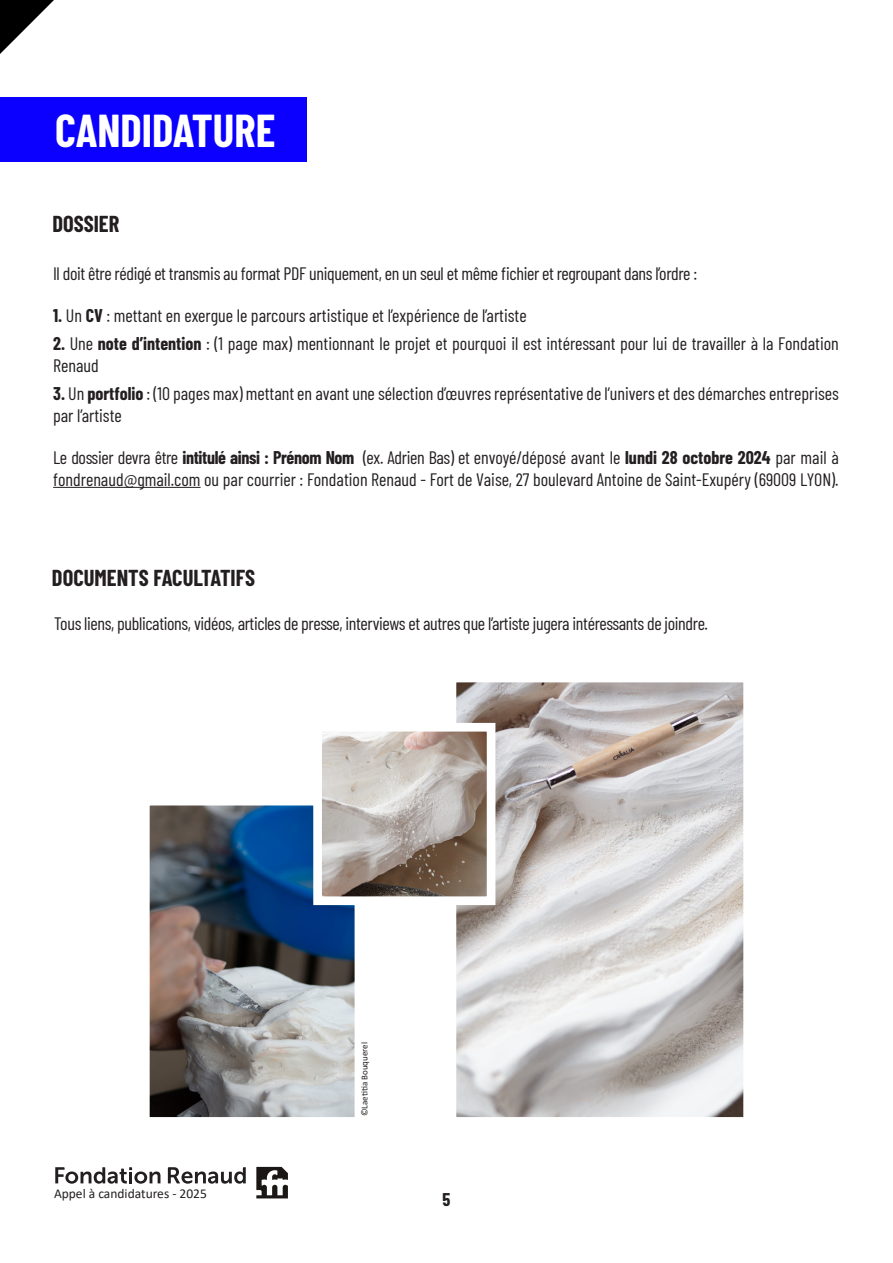
<style>
.page{position:relative;width:893px;height:1263px;background:#fff}
.page>*{position:absolute;margin:0;border:0;box-sizing:border-box;transform-origin:0 0}
.t1{font:700 45px "Barlow Condensed";color:#fff}
.t2{font:700 22.5px "Barlow Condensed";color:#231f20}
.t3{font:18px/21.6px "Barlow Condensed";color:#231f20}
.t4{font:18px "Barlow Condensed";letter-spacing:-.02em;color:#231f20}
.t5{font:700 18px "Barlow Condensed";color:#231f20}
.t6{font:13.5px "Calibri";color:#231f20}
.t7{font:9px "Calibri";color:#231f20}
.s1{font-weight:700}
</style>
<div class="page">
<svg style="left:0;top:0;width:54px;height:54px"></svg>
<hr style="left:53px;top:487px;width:148px;height:1px;background:#231f20">
<div style="left:0;top:98px;width:306px;height:64px;background:#0b00ff"></div>
<img style="left:458px;top:684px;width:284px;height:432px">
<div style="left:448px;top:674px;width:304px;height:452px;border:9px solid #fff"></div>
<img style="left:151px;top:807px;width:202px;height:309px">
<div style="left:141px;top:797px;width:222px;height:329px;border:9px solid #fff"></div>
<img style="left:323px;top:733px;width:162px;height:162px">
<div style="left:313px;top:723px;width:182px;height:182px;border:9px solid #fff"></div>
<svg style="left:256px;top:1167px;width:32px;height:31px"></svg>
<svg style="left:168px;top:1167px;width:78px;height:17px"></svg>
<svg style="left:55px;top:1167px;width:105px;height:17px"></svg>
<h1 class="t1" style="left:55px;top:99px;width:222px">CANDIDATURE</h1>
<p class="t2" style="left:52px;top:208px;width:68px">DOSSIER</p>
<p class="t4" style="left:53px;top:260px;width:646px">Il doit être rédigé et transmis au format PDF uniquement, en un seul et même fichier et regroupant dans l’ordre :</p>
<p class="t3" style="left:53px;top:303px;width:475px"><span class="s1">1.</span> Un <span class="s1">CV</span> : mettant en exergue le parcours artistique et l’expérience de l’artiste</p>
<p class="t3" style="left:53px;top:331px;width:787px"><span class="s1">2.</span> Une <span class="s1">note d’intention</span> : (1 page max) mentionnant le projet et pourquoi il est intéressant pour lui de travailler à la Fondation<br>Renaud</p>
<p class="t3" style="left:53px;top:382px;width:787px"><span class="s1">3.</span> Un <span class="s1">portfolio</span> : (10 pages max) mettant en avant une sélection d’œuvres représentative de l’univers et des démarches entreprises par l’artiste</p>
<p class="t3" style="left:53px;top:446px;width:787px">Le dossier devra être <span class="s1">intitulé ainsi : Prénom Nom</span> (ex. Adrien Bas) et envoyé/déposé avant le <span class="s1">lundi 28 octobre 2024</span> par mail à fondrenaud@gmail.com ou par courrier : Fondation Renaud - Fort de Vaise, 27 boulevard Antoine de Saint-Exupéry (69009 LYON).</p>
<p class="t2" style="left:52px;top:562px;width:205px">DOCUMENTS FACULTATIFS</p>
<p class="t4" style="left:54px;top:610px;width:655px">Tous liens, publications, vidéos, articles de presse, interviews et autres que l’artiste jugera intéressants de joindre.</p>
<p class="t6" style="left:54px;top:1184px;width:154px">Appel à candidatures - 2025</p>
<p class="t7" style="left:358px;top:1116px;width:76px;rotate:-90deg">©Laetitia Bouquerel</p>
<p class="t5" style="left:442px;top:1187px;width:9px">5</p>
</div>
